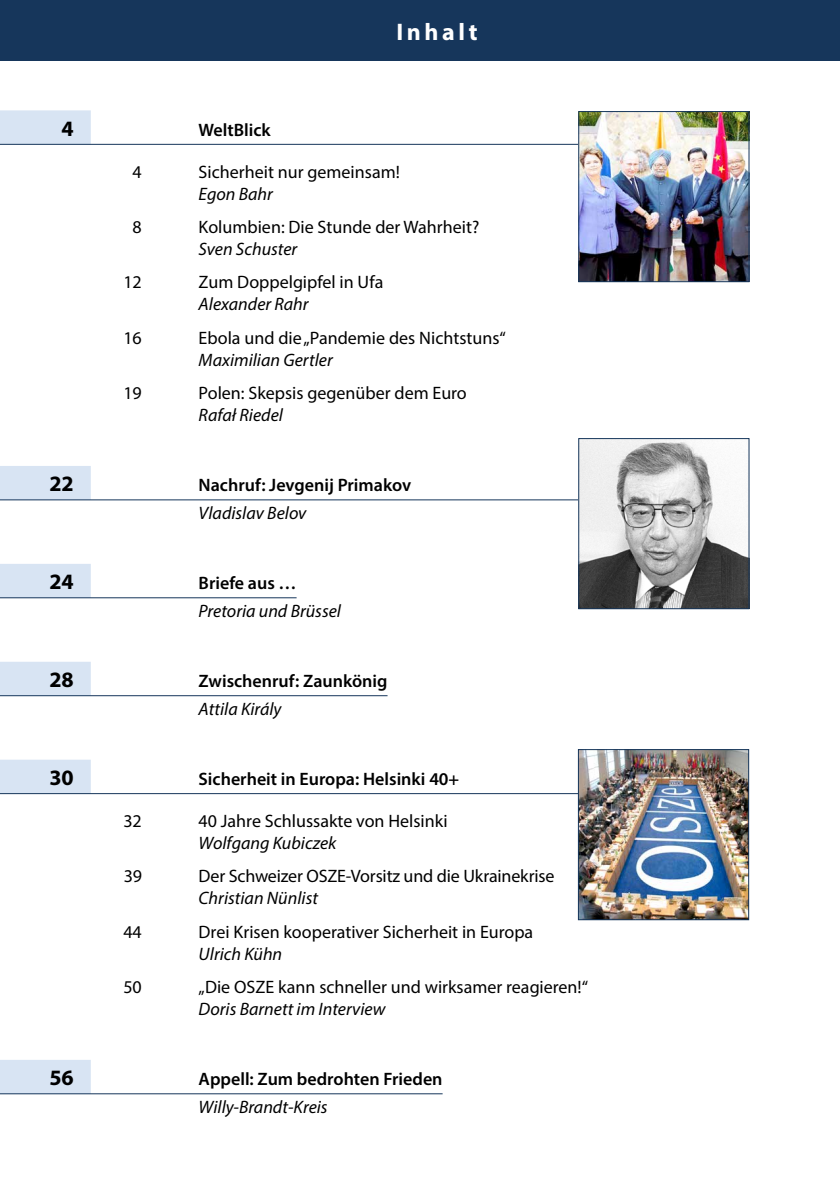
<style>
.page{position:relative;width:840px;height:1191px;background:#fff}
.page>*{position:absolute;margin:0;border:0;box-sizing:border-box;transform-origin:0 0}
.t1{font:700 24px "Myriad Pro";letter-spacing:.15em;color:#fff}
.t2{font:700 22px "Myriad Pro";color:#000}
.t3{font:18px "Myriad Pro";color:#000}
.t4{font:italic 18px "Myriad Pro";color:#000}
.t5{font:600 18px "Myriad Pro";color:#000}
</style>
<div class="page">
<div style="left:0;top:0;width:839px;height:61px;background:#16365b"></div>
<div style="left:0;top:110px;width:91px;height:34px;background:#d8e4f3"></div>
<hr style="left:0;top:144px;width:648px;height:1px;background:#16365b">
<div style="left:0;top:466px;width:91px;height:34px;background:#d8e4f3"></div>
<hr style="left:0;top:499px;width:648px;height:1px;background:#16365b">
<div style="left:0;top:564px;width:91px;height:34px;background:#d8e4f3"></div>
<hr style="left:0;top:597px;width:296px;height:1px;background:#16365b">
<div style="left:0;top:662px;width:91px;height:34px;background:#d8e4f3"></div>
<hr style="left:0;top:695px;width:387px;height:1px;background:#16365b">
<div style="left:0;top:759px;width:91px;height:34px;background:#d8e4f3"></div>
<hr style="left:0;top:793px;width:648px;height:1px;background:#16365b">
<div style="left:0;top:1059px;width:91px;height:34px;background:#d8e4f3"></div>
<hr style="left:0;top:1093px;width:442px;height:1px;background:#16365b">
<img style="left:579px;top:751px;width:167px;height:167px">
<div style="left:577px;top:749px;width:171px;height:171px;border:1px solid #16365b"></div>
<img style="left:580px;top:113px;width:167px;height:167px">
<div style="left:578px;top:111px;width:171px;height:171px;border:1px solid #16365b"></div>
<img style="left:580px;top:440px;width:167px;height:167px">
<div style="left:578px;top:438px;width:171px;height:171px;border:1px solid #16365b"></div>
<h1 class="t1" style="left:396px;top:16px;width:83px">Inhalt</h1>
<p class="t2" style="left:61px;top:114px;width:14px">4</p>
<p class="t5" style="left:198px;top:118px;width:74px">WeltBlick</p>
<p class="t3" style="left:132px;top:161px;width:11px">4</p>
<p class="t3" style="left:198px;top:161px;width:202px">Sicherheit nur gemeinsam!</p>
<p class="t4" style="left:198px;top:183px;width:76px">Egon Bahr</p>
<p class="t3" style="left:132px;top:216px;width:11px">8</p>
<p class="t3" style="left:198px;top:216px;width:282px">Kolumbien: Die Stunde der Wahrheit?</p>
<p class="t4" style="left:198px;top:238px;width:100px">Sven Schuster</p>
<p class="t3" style="left:123px;top:271px;width:20px">12</p>
<p class="t3" style="left:198px;top:271px;width:186px">Zum Doppelgipfel in Ufa</p>
<p class="t4" style="left:198px;top:293px;width:111px">Alexander Rahr</p>
<p class="t3" style="left:123px;top:327px;width:20px">16</p>
<p class="t3" style="left:198px;top:327px;width:308px">Ebola und die „Pandemie des Nichtstuns“</p>
<p class="t4" style="left:198px;top:349px;width:135px">Maximilian Gertler</p>
<p class="t3" style="left:123px;top:382px;width:20px">19</p>
<p class="t3" style="left:198px;top:382px;width:269px">Polen: Skepsis gegenüber dem Euro</p>
<p class="t4" style="left:198px;top:404px;width:86px">Rafał Riedel</p>
<p class="t2" style="left:49px;top:469px;width:26px">22</p>
<p class="t5" style="left:198px;top:474px;width:214px">Nachruf: Jevgenij Primakov</p>
<p class="t4" style="left:198px;top:502px;width:109px">Vladislav Belov</p>
<p class="t2" style="left:49px;top:567px;width:26px">24</p>
<p class="t5" style="left:198px;top:572px;width:99px">Briefe aus …</p>
<p class="t4" style="left:198px;top:600px;width:144px">Pretoria und Brüssel</p>
<p class="t2" style="left:49px;top:665px;width:26px">28</p>
<p class="t5" style="left:198px;top:670px;width:190px">Zwischenruf: Zaunkönig</p>
<p class="t4" style="left:198px;top:698px;width:84px">Attila Király</p>
<p class="t2" style="left:49px;top:763px;width:26px">30</p>
<p class="t5" style="left:198px;top:767px;width:262px">Sicherheit in Europa: Helsinki 40+</p>
<p class="t3" style="left:123px;top:810px;width:20px">32</p>
<p class="t3" style="left:198px;top:810px;width:250px">40 Jahre Schlussakte von Helsinki</p>
<p class="t4" style="left:198px;top:832px;width:139px">Wolfgang Kubiczek</p>
<p class="t3" style="left:124px;top:865px;width:20px">39</p>
<p class="t3" style="left:198px;top:865px;width:357px">Der Schweizer OSZE-Vorsitz und die Ukrainekrise</p>
<p class="t4" style="left:198px;top:887px;width:121px">Christian Nünlist</p>
<p class="t3" style="left:123px;top:920px;width:20px">44</p>
<p class="t3" style="left:198px;top:920px;width:336px">Drei Krisen kooperativer Sicherheit in Europa</p>
<p class="t4" style="left:198px;top:942px;width:85px">Ulrich Kühn</p>
<p class="t3" style="left:123px;top:976px;width:20px">50</p>
<p class="t3" style="left:198px;top:976px;width:391px">„Die OSZE kann schneller und wirksamer reagieren!“</p>
<p class="t4" style="left:198px;top:998px;width:188px">Doris Barnett im Interview</p>
<p class="t2" style="left:49px;top:1063px;width:26px">56</p>
<p class="t5" style="left:198px;top:1067px;width:245px">Appell: Zum bedrohten Frieden</p>
<p class="t4" style="left:198px;top:1095px;width:130px">Willy-Brandt-Kreis</p>
</div>
